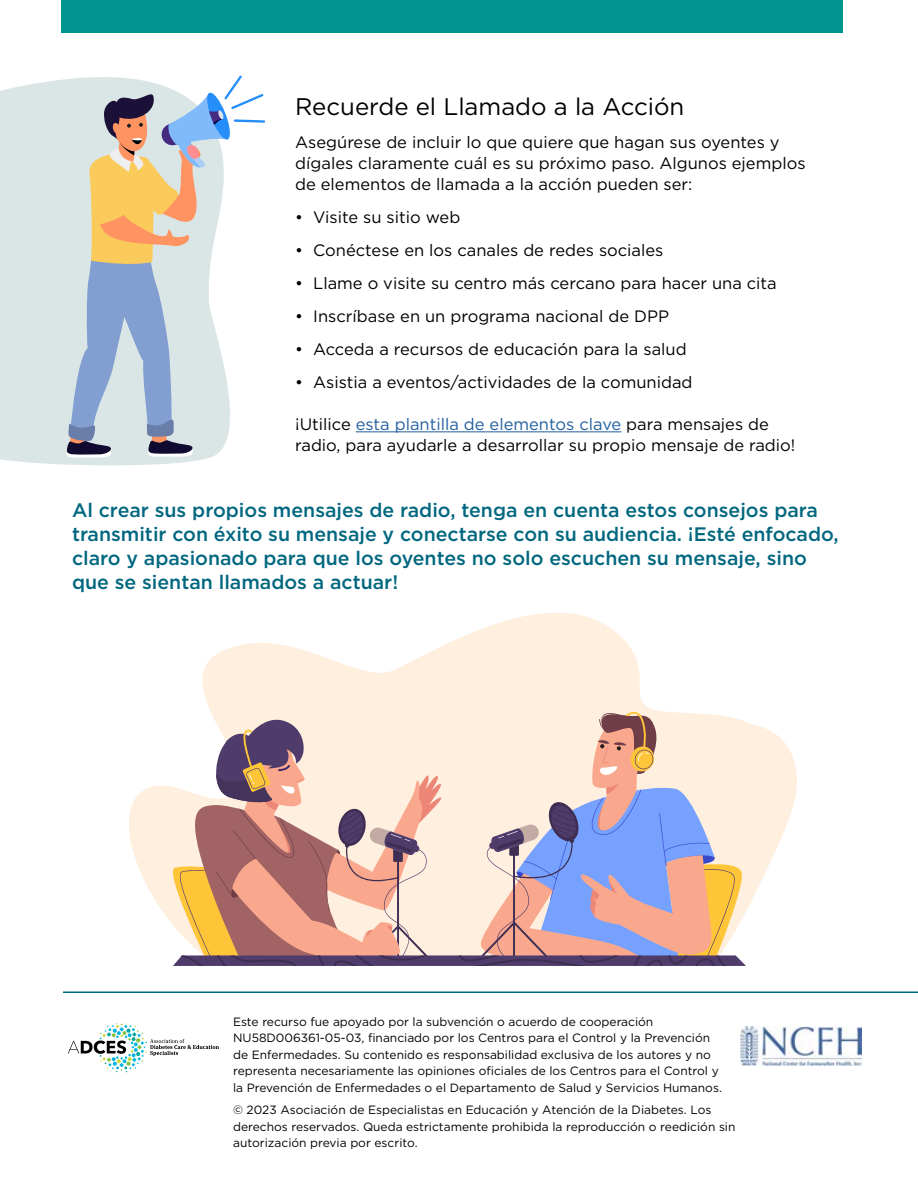
<style>
.page{position:relative;width:918px;height:1188px;background:#fff}
.page>*{position:absolute;margin:0;border:0;box-sizing:border-box;transform-origin:0 0}
.t1{font:24px "Gotham";color:#000}
.t2{font:500 19.5px/24px "Gotham";color:#00677f}
.t3{font:16.5px/21px "Gotham";color:#000}
.t4{font:12px/16.5px "Gotham";color:#000}
.s1{color:#215e9e}
</style>
<div class="page">
<svg style="left:0;top:32px;width:255px;height:434px;fill:#dae6e5"></svg>
<svg style="left:63px;top:75px;width:203px;height:384px"></svg>
<hr style="left:63px;top:992px;width:855px;height:1px;background:#00677f">
<hr style="left:356px;top:431px;width:265px;height:1px;background:#215e9e">
<div style="left:61px;top:0;width:781px;height:32px;background:#00968f"></div>
<svg style="left:129px;top:613px;width:668px;height:299px"></svg>
<svg style="left:163px;top:711px;width:584px;height:255px;background:#d5bab7"></svg>
<img style="left:740px;top:1026px;width:122px;height:39px">
<svg style="left:68px;top:1024px;width:151px;height:48px"></svg>
<h1 class="t1" style="left:295px;top:91px;width:391px">Recuerde el Llamado a la Acción</h1>
<h3 class="t3" style="left:295px;top:132px;width:512px">Asegúrese de incluir lo que quiere que hagan sus oyentes y dígales claramente cuál es su próximo paso. Algunos ejemplos de elementos de llamada a la acción pueden ser:</h3>
<h3 class="t3" style="left:295px;top:207px;width:167px">• Visite su sitio web</h3>
<h3 class="t3" style="left:295px;top:240px;width:370px">• Conéctese en los canales de redes sociales</h3>
<h3 class="t3" style="left:295px;top:273px;width:483px">• Llame o visite su centro más cercano para hacer una cita</h3>
<h3 class="t3" style="left:295px;top:306px;width:375px">• Inscríbase en un programa nacional de DPP</h3>
<h3 class="t3" style="left:295px;top:339px;width:393px">• Acceda a recursos de educación para la salud</h3>
<h3 class="t3" style="left:295px;top:372px;width:399px">• Asistia a eventos/actividades de la comunidad</h3>
<h3 class="t3" style="left:295px;top:414px;width:502px">¡Utilice <span class="s1">esta plantilla de elementos clave</span> para mensajes de radio, para ayudarle a desarrollar su propio mensaje de radio!</h3>
<p class="t2" style="left:72px;top:498px;width:768px">Al crear sus propios mensajes de radio, tenga en cuenta estos consejos para transmitir con éxito su mensaje y conectarse con su audiencia. ¡Esté enfocado, claro y apasionado para que los oyentes no solo escuchen su mensaje, sino que se sientan llamados a actuar!</p>
<p class="t4" style="left:233px;top:1013px;width:490px">Este recurso fue apoyado por la subvención o acuerdo de cooperación NU58D006361-05-03, financiado por los Centros para el Control y la Prevención de Enfermedades. Su contenido es responsabilidad exclusiva de los autores y no representa necesariamente las opiniones oficiales de los Centros para el Control y la Prevención de Enfermedades o el Departamento de Salud y Servicios Humanos.</p>
<p class="t4" style="left:233px;top:1102px;width:504px">© 2023 Asociación de Especialistas en Educación y Atención de la Diabetes. Los derechos reservados. Queda estrictamente prohibida la reproducción o reedición sin autorización previa por escrito.</p>
</div>
